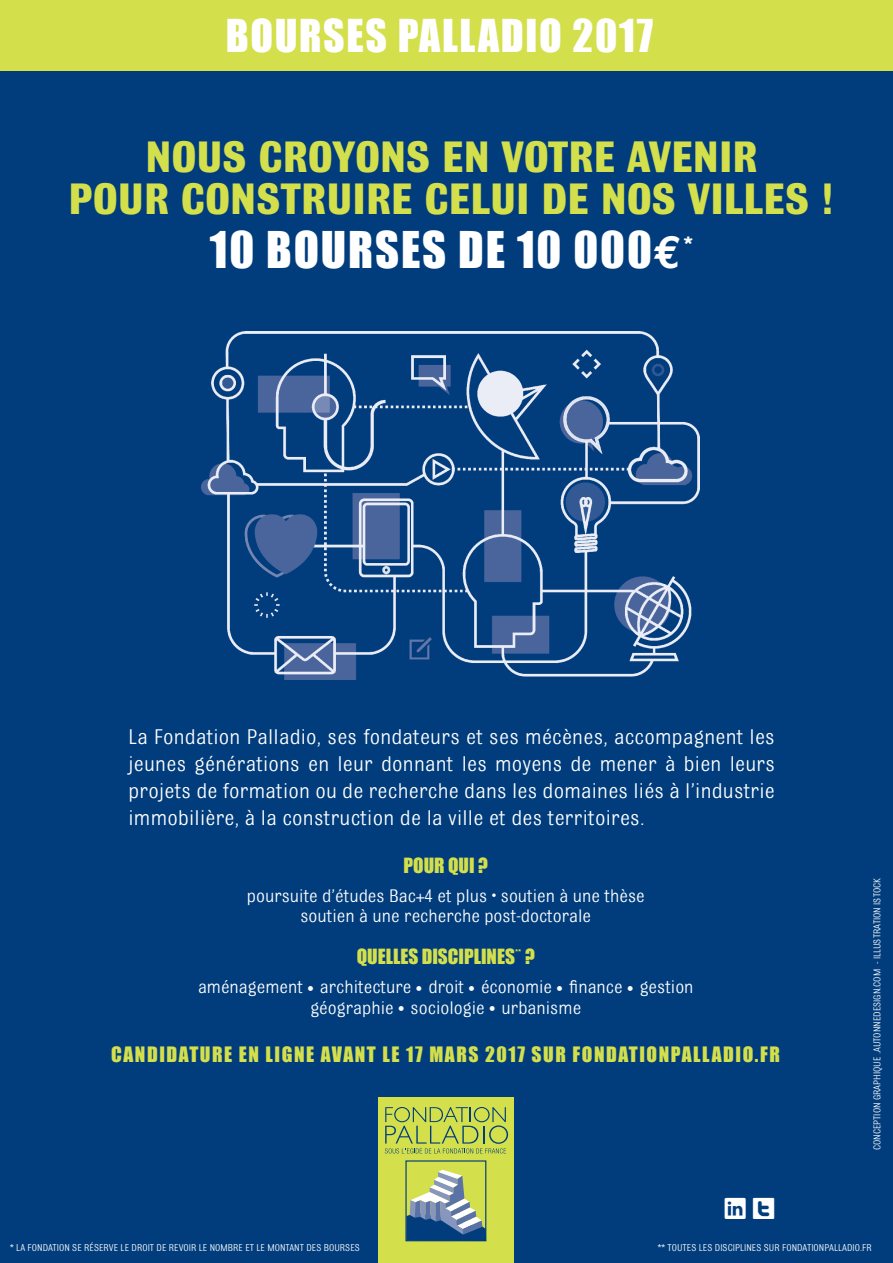
<style>
.page{position:relative;width:893px;height:1263px;background:#013d7d}
.page>*{position:absolute;margin:0;border:0;box-sizing:border-box;transform-origin:0 0}
.t1{font:700 46.5px/42px "Bulldog";color:#d4df4c;text-align:center}
.t2{font:46.5px "Impact";letter-spacing:.04em;color:#fff}
.t3{font:41.7px "Impact";letter-spacing:.04em;color:#fff}
.t4{font:37.5px "Social Logos";color:#fff}
.t5{font:22.5px/27px "Bulldog";letter-spacing:.01em;color:#fff;text-align:justify}
.t6{font:19.5px "Impact";letter-spacing:.08em;color:#d4df4c}
.t7{font:19.2px/20.7px "Bulldog";color:#fff;text-align:center}
.t8{font:19.2px "Impact";color:#d4df4c}
.t9{font:10.5px "Bulldog";color:#fff}
.s1{font-family:"Euro Mono";font-weight:700}
.s2{font-size:34.5px}
.s3{font-size:27px}
</style>
<div class="page">
<img style="left:202px;top:332px;width:498px;height:348px">
<div style="left:0;top:0;width:893px;height:71px;background:#d4df4c"></div>
<div style="left:379px;top:1097px;width:135px;height:166px;background:#d4df4c"></div>
<svg style="left:385px;top:1107px;width:123px;height:46px"></svg>
<svg style="left:406px;top:1170px;width:80px;height:71px"></svg>
<h2 class="t3" style="left:226px;top:3px;width:429px">BOURSES PALLADIO 2017</h2>
<h1 class="t1" style="left:69px;top:136px;width:767px">NOUS CROYONS EN VOTRE AVENIR<br>POUR CONSTRUIRE CELUI DE NOS VILLES !</h1>
<h1 class="t2" style="left:210px;top:214px;width:485px">10 BOURSES DE 10 000<span class="s1">G</span><span class="s2">*</span></h1>
<p class="t5" style="left:129px;top:722px;width:648px">La Fondation Palladio, ses fondateurs et ses mécènes, accompagnent les jeunes générations en leur donnant les moyens de mener à bien leurs projets de formation ou de recherche dans les domaines liés à l’industrie immobilière, à la construction de la ville et des territoires.</p>
<p class="t8" style="left:404px;top:850px;width:86px">POUR QUI ?</p>
<p class="t7" style="left:247px;top:885px;width:399px">poursuite d’études Bac+4 et plus • soutien à une thèse soutien à une recherche post-doctorale</p>
<p class="t8" style="left:357px;top:941px;width:180px">QUELLES DISCIPLINES<sup>**</sup> ?</p>
<p class="t7" style="left:198px;top:976px;width:497px">aménagement <span class="s3">•</span> architecture <span class="s3">•</span> droit <span class="s3">•</span> économie <span class="s3">•</span> finance <span class="s3">•</span> gestion géographie <span class="s3">•</span> sociologie <span class="s3">•</span> urbanisme</p>
<p class="t6" style="left:111px;top:1039px;width:670px">CANDIDATURE EN LIGNE AVANT LE 17 MARS 2017 SUR FONDATIONPALLADIO.FR</p>
<h3 class="t4" style="left:721px;top:1192px;width:58px">FL</h3>
<p class="t9" style="left:872px;top:1150px;width:274px;rotate:-90deg">CONCEPTION GRAPHIQUE .AUTONNEDESIGN.COM - ILLUSTRATION ISTOCK</p>
<p class="t9" style="left:10px;top:1242px;width:351px">* LA FONDATION SE RÉSERVE LE DROIT DE REVOIR LE NOMBRE ET LE MONTANT DES BOURSES</p>
<p class="t9" style="left:658px;top:1242px;width:215px">** TOUTES LES DISCIPLINES SUR FONDATIONPALLADIO.FR</p>
</div>
